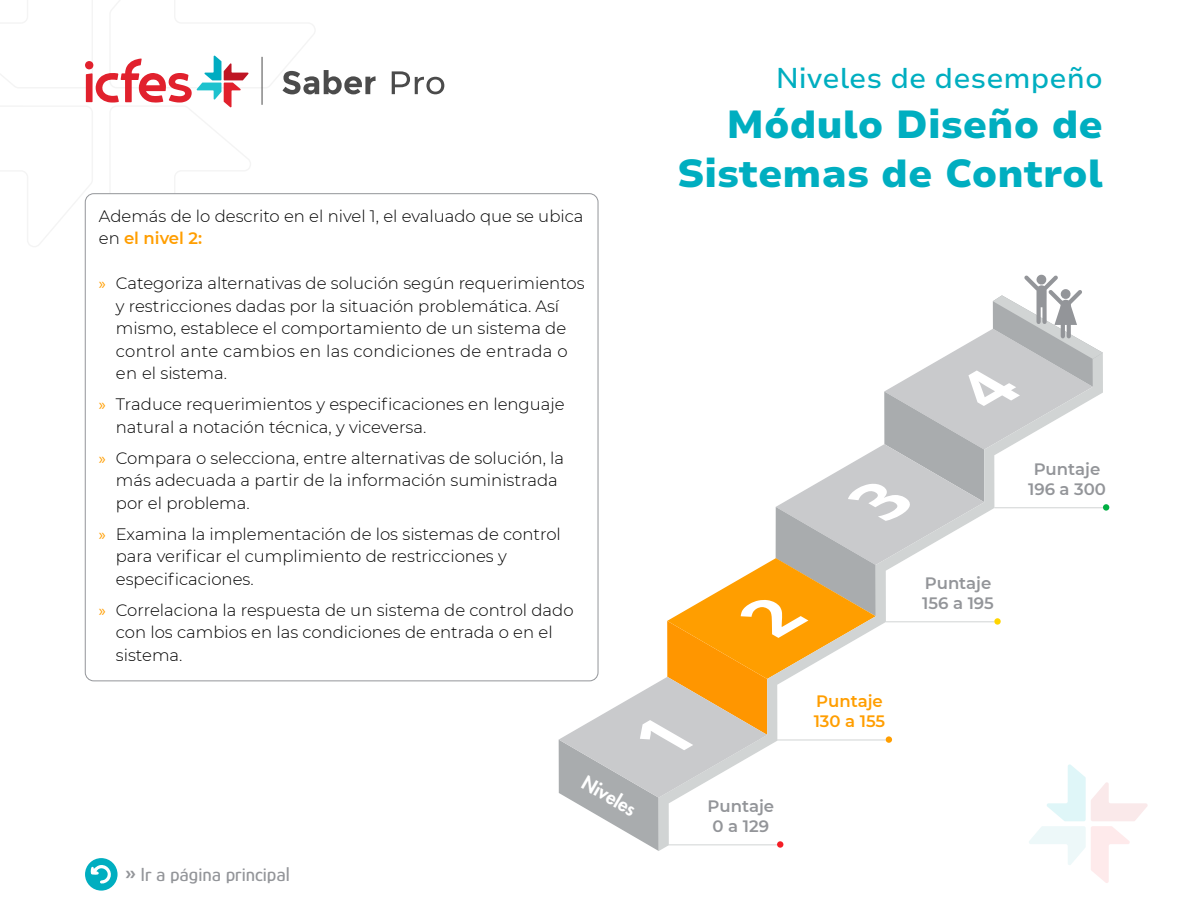
<style>
.page{position:relative;width:1188px;height:918px;background:#fff}
.page>*{position:absolute;margin:0;border:0;box-sizing:border-box;transform-origin:0 0}
.t1{font:900 39px/49.5px "Nunito Sans 7 pt";color:#00aec0;text-align:right}
.t2{font:500 28.5px "Nunito Sans 7 pt";color:#00aec0}
.t3{font:500 19.5px "Glory";color:#939599}
.t4{font:800 18.6px "Futura Std";color:#fff}
.Descriptores{font:300 16.5px/22.5px "Montserrat";color:#000}
.t5{font:600 16.5px/19.8px "Montserrat";color:#939599;text-align:center}
.t6{font:600 16.5px/19.8px "Montserrat";color:#ff9e00}
.s1{font-weight:600;color:#ff9e00}
.s2{font-family:"Myriad Pro";font-weight:400;color:#ff9e00}
.s3{font-weight:700}
</style>
<div class="page">
<div style="left:85px;top:858px;width:33px;height:33px;background:#00aec0;border-radius:50%"></div>
<svg style="left:90px;top:865px;width:24px;height:20px"></svg>
<svg style="left:392px;top:71px;width:52px;height:23px"></svg>
<svg style="left:0;top:0;width:376px;height:312px"></svg>
<svg style="left:559px;top:275px;width:589px;height:608px"></svg>
<div style="left:85px;top:194px;width:513px;height:487px;background:#fff;border-radius:9px"></div>
<p class="Descriptores" style="left:99px;top:204px;width:486px">Además de lo descrito en el nivel 1, el evaluado que se ubica en <span class="s1">el nivel 2:</span></p>
<p class="Descriptores" style="left:116px;top:272px;width:470px;text-indent:-17px"><span class="s2">»</span> Categoriza alternativas de solución según requerimientos y restricciones dadas por la situación problemática. Así mismo, establece el comportamiento de un sistema de control ante cambios en las condiciones de entrada o en el sistema.</p>
<p class="Descriptores" style="left:116px;top:393px;width:450px;text-indent:-17px"><span class="s2">»</span> Traduce requerimientos y especificaciones en lenguaje natural a notación técnica, y viceversa.</p>
<p class="Descriptores" style="left:116px;top:446px;width:450px;text-indent:-17px"><span class="s2">»</span> Compara o selecciona, entre alternativas de solución, la más adecuada a partir de la información suministrada por el problema.</p>
<p class="Descriptores" style="left:116px;top:522px;width:447px;text-indent:-17px"><span class="s2">»</span> Examina la implementación de los sistemas de control para verificar el cumplimiento de restricciones y especificaciones.</p>
<p class="Descriptores" style="left:116px;top:598px;width:459px;text-indent:-17px"><span class="s2">»</span> Correlaciona la respuesta de un sistema de control dado con los cambios en las condiciones de entrada o en el sistema.</p>
<p class="t3" style="left:125px;top:862px;width:167px"><span class="s3">»</span> Ir a página principal</p>
<p class="t4" style="left:590px;top:771px;width:60px;rotate:30deg">Niveles</p>
<h2 class="t2" style="left:776px;top:58px;width:329px">Niveles de desempeño</h2>
<h1 class="t1" style="left:677px;top:98px;width:428px">Módulo Diseño de<br>Sistemas de Control</h1>
<p class="t5" style="left:708px;top:796px;width:68px">Puntaje<br>0 a 129</p>
<p class="t6" style="left:814px;top:691px;width:73px">Puntaje<br>130 a 155</p>
<p class="t5" style="left:922px;top:573px;width:73px;text-align:left">Puntaje<br>156 a 195</p>
<p class="t5" style="left:1028px;top:459px;width:79px">Puntaje<br>196 a 300</p>
</div>
